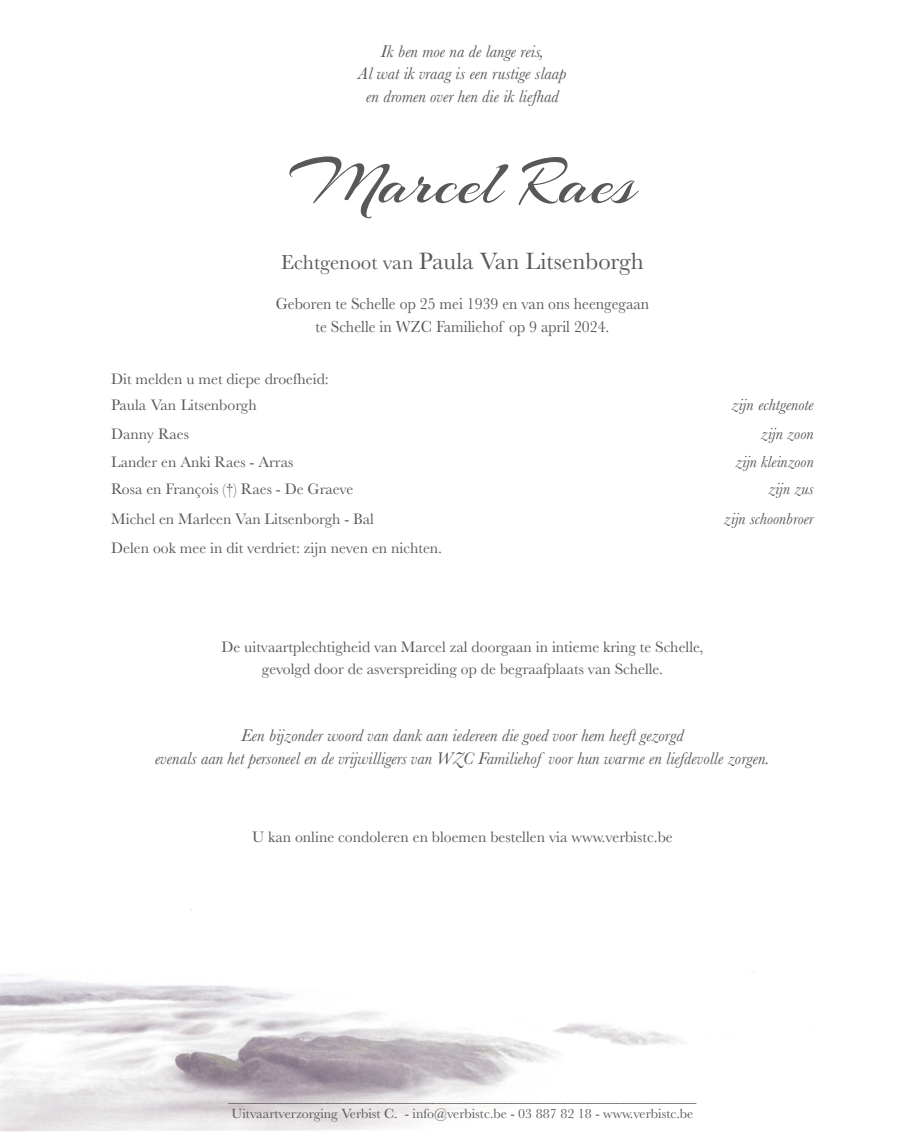
<style>
.page{position:relative;width:918px;height:1141px;background:#fff}
.page>*{position:absolute;margin:0;border:0;box-sizing:border-box;transform-origin:0 0}
.Familie{font:68.6px "Arizonia";color:#57585a}
.Familie-2{font:24.5px "Baskerville";color:#57585a}
.Familie-3{font:italic 17.5px "Baskerville";color:#57585a}
.Familie-4{font:16.62px "Baskerville";color:#57585a;scale:.94 1}
.Familie-5{font:italic 16.62px "Baskerville";color:#57585a}
.Familie-6{font:15.75px "Baskerville";color:#57585a}
.t1{font:14px "Baskerville";color:#57585a}
.t2{font:13.83px "Baskerville";color:#57585a}
.s1{font-size:21px}
</style>
<div class="page">
<img style="left:0;top:909px;width:809px;height:222px">
<p class="Familie-3" style="left:381px;top:40px;width:165px">Ik ben moe na de lange reis,</p>
<p class="Familie-3" style="left:358px;top:62px;width:210px">Al wat ik vraag is een rustige slaap</p>
<p class="Familie-3" style="left:366px;top:85px;width:194px">en dromen over hen die ik liefhad</p>
<p class="Familie" style="left:289px;top:140px;width:347px">Marcel Raes</p>
<p class="Familie-2" style="left:281px;top:246px;width:364px"><span class="s1">Echtgenoot van</span> Paula Van Litsenborgh</p>
<p class="Familie-4" style="left:276px;top:293px;width:399px">Geboren te Schelle op 25 mei 1939 en van ons heengegaan</p>
<p class="Familie-4" style="left:315px;top:316px;width:314px">te Schelle in WZC Familiehof op 9 april 2024.</p>
<p class="Familie-6" style="left:111px;top:369px;width:219px">Dit melden u met diepe droefheid:</p>
<p class="Familie-6" style="left:111px;top:394px;width:147px">Paula Van Litsenborgh</p>
<p class="Familie-5" style="left:731px;top:393px;width:84px">zijn echtgenote</p>
<p class="Familie-6" style="left:111px;top:424px;width:79px">Danny Raes</p>
<p class="Familie-5" style="left:761px;top:423px;width:54px">zijn zoon</p>
<p class="Familie-6" style="left:111px;top:451px;width:184px">Lander en Anki Raes - Arras</p>
<p class="Familie-5" style="left:735px;top:450px;width:80px">zijn kleinzoon</p>
<p class="Familie-6" style="left:111px;top:479px;width:244px">Rosa en François (†) Raes - De Graeve</p>
<p class="Familie-5" style="left:768px;top:478px;width:47px">zijn zus</p>
<p class="Familie-6" style="left:111px;top:508px;width:264px">Michel en Marleen Van Litsenborgh - Bal</p>
<p class="Familie-5" style="left:724px;top:507px;width:91px">zijn schoonbroer</p>
<p class="Familie-6" style="left:111px;top:538px;width:333px">Delen ook mee in dit verdriet: zijn neven en nichten.</p>
<p class="Familie-6" style="left:221px;top:636px;width:483px">De uitvaartplechtigheid van Marcel zal doorgaan in intieme kring te Schelle,</p>
<p class="Familie-6" style="left:262px;top:659px;width:402px">gevolgd door de asverspreiding op de begraafplaats van Schelle.</p>
<p class="Familie-3" style="left:241px;top:724px;width:444px">Een bijzonder woord van dank aan iedereen die goed voor hem heeft gezorgd</p>
<p class="Familie-3" style="left:155px;top:747px;width:616px">evenals aan het personeel en de vrijwilligers van WZC Familiehof voor hun warme en liefdevolle zorgen.</p>
<p class="Familie-6" style="left:252px;top:827px;width:422px">U kan online condoleren en bloemen bestellen via www.verbistc.be</p>
<p class="t1" style="left:229px;top:1089px;width:469px">_______________________________________________________________________</p>
<p class="t2" style="left:232px;top:1105px;width:463px">Uitvaartverzorging Verbist C. - info@verbistc.be - 03 887 82 18 - www.verbistc.be</p>
</div>
